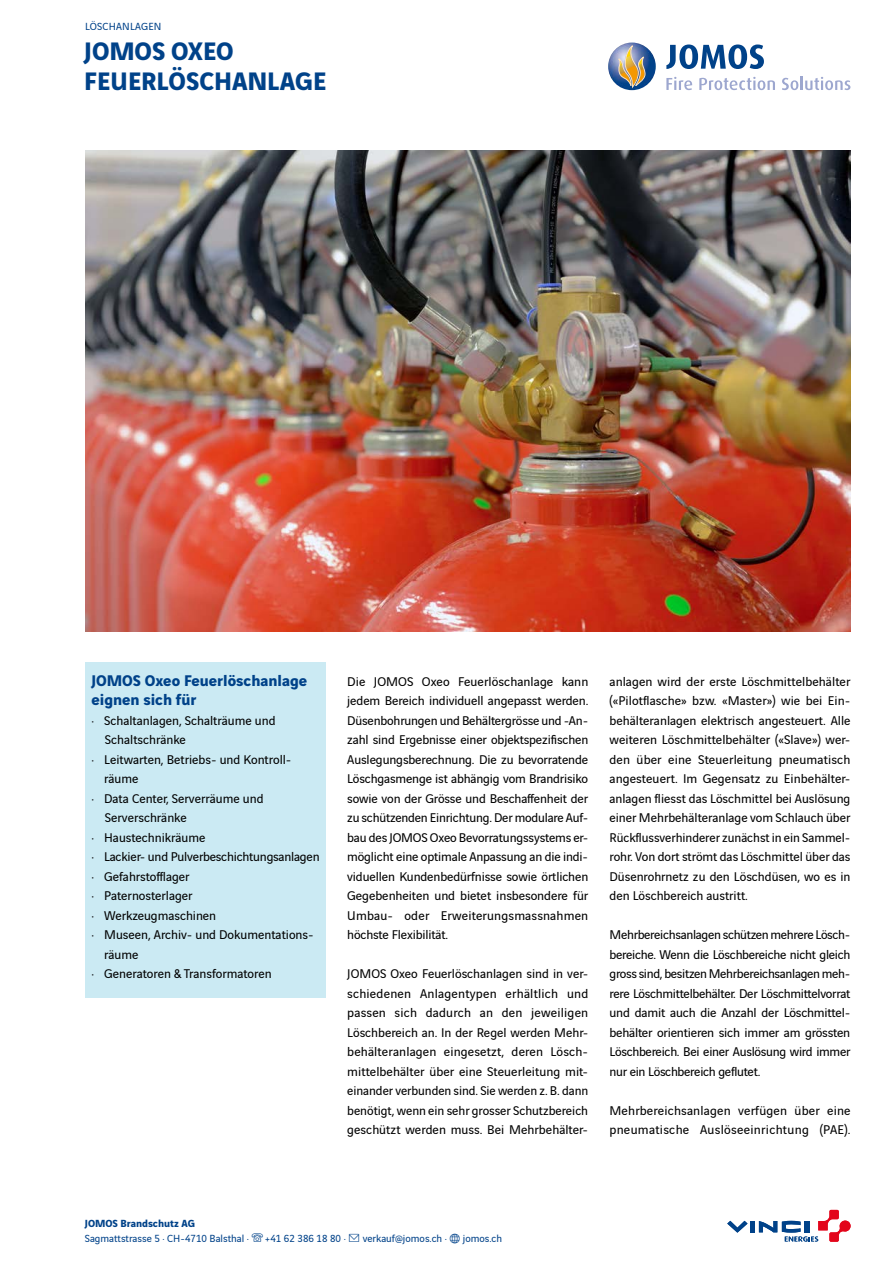
<style>
.page{position:relative;width:893px;height:1263px;background:#fff}
.page>*{position:absolute;margin:0;border:0;box-sizing:border-box;transform-origin:0 0}
.t1{font:700 27px/29.7px "Vinci Sans";color:#004289}
.t2{font:700 16.5px/19.5px "Vinci Sans";color:#004289}
.t3{font:13.5px/19.5px "Vinci Sans";color:#000;text-align:justify}
.t4{font:10.95px "Vinci Sans";color:#004289}
.t5{font:700 10.95px "Vinci Sans";color:#004289}
.t6{font:10.95px "Vinci Sans";letter-spacing:.02em;color:#004289}
</style>
<div class="page">
<svg style="left:666px;top:77px;width:26px;height:13px"></svg>
<svg style="left:699px;top:77px;width:76px;height:13px"></svg>
<svg style="left:782px;top:76px;width:68px;height:14px"></svg>
<img style="left:608px;top:43px;width:48px;height:47px;border-radius:24px">
<svg style="left:618px;top:45px;width:27px;height:43px"></svg>
<svg style="left:666px;top:45px;width:98px;height:24px"></svg>
<div style="left:85px;top:662px;width:241px;height:336px;background:#cbeaf3"></div>
<img style="left:85px;top:151px;width:765px;height:480px">
<hr style="left:750px;top:1221px;width:4px;height:11px;background:#004289">
<svg style="left:727px;top:1221px;width:21px;height:12px"></svg>
<svg style="left:759px;top:1210px;width:92px;height:32px"></svg>
<p class="t6" style="left:85px;top:18px;width:78px">LÖSCHANLAGEN</p>
<h1 class="t1" style="left:84px;top:34px;width:244px">JOMOS OXEO<br>FEUERLÖSCHANLAGE</h1>
<p class="t2" style="left:91px;top:669px;width:217px">JOMOS Oxeo Feuerlöschanlage eignen sich für</p>
<p class="t3" style="left:91px;top:709px;width:186px">· Schaltanlagen, Schalträume und</p>
<p class="t3" style="left:105px;top:729px;width:82px">Schaltschränke</p>
<p class="t3" style="left:91px;top:748px;width:202px">· Leitwarten, Betriebs- und Kontroll-</p>
<p class="t3" style="left:104px;top:768px;width:36px">räume</p>
<p class="t3" style="left:91px;top:787px;width:174px">· Data Center, Serverräume und</p>
<p class="t3" style="left:105px;top:807px;width:83px">Serverschränke</p>
<p class="t3" style="left:91px;top:826px;width:116px">· Haustechnikräume</p>
<p class="t3" style="left:91px;top:846px;width:230px">· Lackier- und Pulverbeschichtungsanlagen</p>
<p class="t3" style="left:91px;top:865px;width:100px">· Gefahrstofflager</p>
<p class="t3" style="left:91px;top:885px;width:103px">· Paternosterlager</p>
<p class="t3" style="left:91px;top:904px;width:126px">· Werkzeugmaschinen</p>
<p class="t3" style="left:91px;top:924px;width:224px">· Museen, Archiv- und Dokumentations-</p>
<p class="t3" style="left:104px;top:943px;width:36px">räume</p>
<p class="t3" style="left:91px;top:963px;width:182px">· Generatoren &amp; Transformatoren</p>
<p class="t3" style="left:347px;top:670px;width:243px">Die JOMOS Oxeo Feuerlöschanlage kann jedem Bereich individuell angepasst werden.<br>Düsenbohrungen und Behältergrösse und -An&shy;zahl sind Ergebnisse einer objektspezifischen Auslegungsberechnung. Die zu bevorratende Löschgasmenge ist abhängig vom Brandrisiko sowie von der Grösse und Beschaffenheit der zu schützenden Einrichtung. Der modulare Auf&shy;bau des JOMOS Oxeo Bevorratungssystems er&shy;möglicht eine optimale Anpassung an die indi&shy;viduellen Kundenbedürfnisse sowie örtlichen Gegebenheiten und bietet insbesondere für Umbau- oder Erweiterungsmassnahmen höchste Flexibilität.</p>
<p class="t3" style="left:347px;top:963px;width:243px">JOMOS Oxeo Feuerlöschanlagen sind in ver&shy;schiedenen Anlagentypen erhältlich und passen sich dadurch an den jeweiligen Löschbereich an. In der Regel werden Mehr&shy;behälteranlagen eingesetzt, deren Lösch&shy;mittelbehälter über eine Steuerleitung mit&shy;einander verbunden sind. Sie werden z. B. dann benötigt, wenn ein sehr grosser Schutzbereich geschützt werden muss. Bei Mehrbehälter-</p>
<p class="t3" style="left:609px;top:670px;width:243px">anlagen wird der erste Löschmittelbehälter («Pilotflasche» bzw. «Master») wie bei Ein&shy;behälteranlagen elektrisch angesteuert. Alle weiteren Löschmittelbehälter («Slave») wer&shy;den über eine Steuerleitung pneumatisch angesteuert. Im Gegensatz zu Einbehälter&shy;anlagen fliesst das Löschmittel bei Auslösung einer Mehrbehälteranlage vom Schlauch über Rückflussverhinderer zunächst in ein Sammel&shy;rohr. Von dort strömt das Löschmittel über das Düsenrohrnetz zu den Löschdüsen, wo es in den Löschbereich austritt.</p>
<p class="t3" style="left:609px;top:924px;width:242px">Mehrbereichsanlagen schützen mehrere Lösch&shy;bereiche. Wenn die Löschbereiche nicht gleich gross sind, besitzen Mehrbereichsanlagen meh&shy;rere Löschmittelbehälter. Der Löschmittelvorrat und damit auch die Anzahl der Löschmittel&shy;behälter orientieren sich immer am grössten Löschbereich. Bei einer Auslösung wird immer nur ein Löschbereich geflutet.</p>
<p class="t3" style="left:609px;top:1099px;width:243px">Mehrbereichsanlagen verfügen über eine pneumatische Auslöseeinrichtung (PAE).</p>
<p class="t5" style="left:85px;top:1215px;width:112px">JOMOS Brandschutz AG</p>
<p class="t4" style="left:85px;top:1230px;width:166px">Sagmattstrasse 5 · CH-4710 Balsthal ·</p>
<p class="t4" style="left:265px;top:1230px;width:184px">+41 62 386 18 80 · → verkauf@jomos.ch ·</p>
<p class="t4" style="left:463px;top:1230px;width:41px">jomos.ch</p>
</div>
